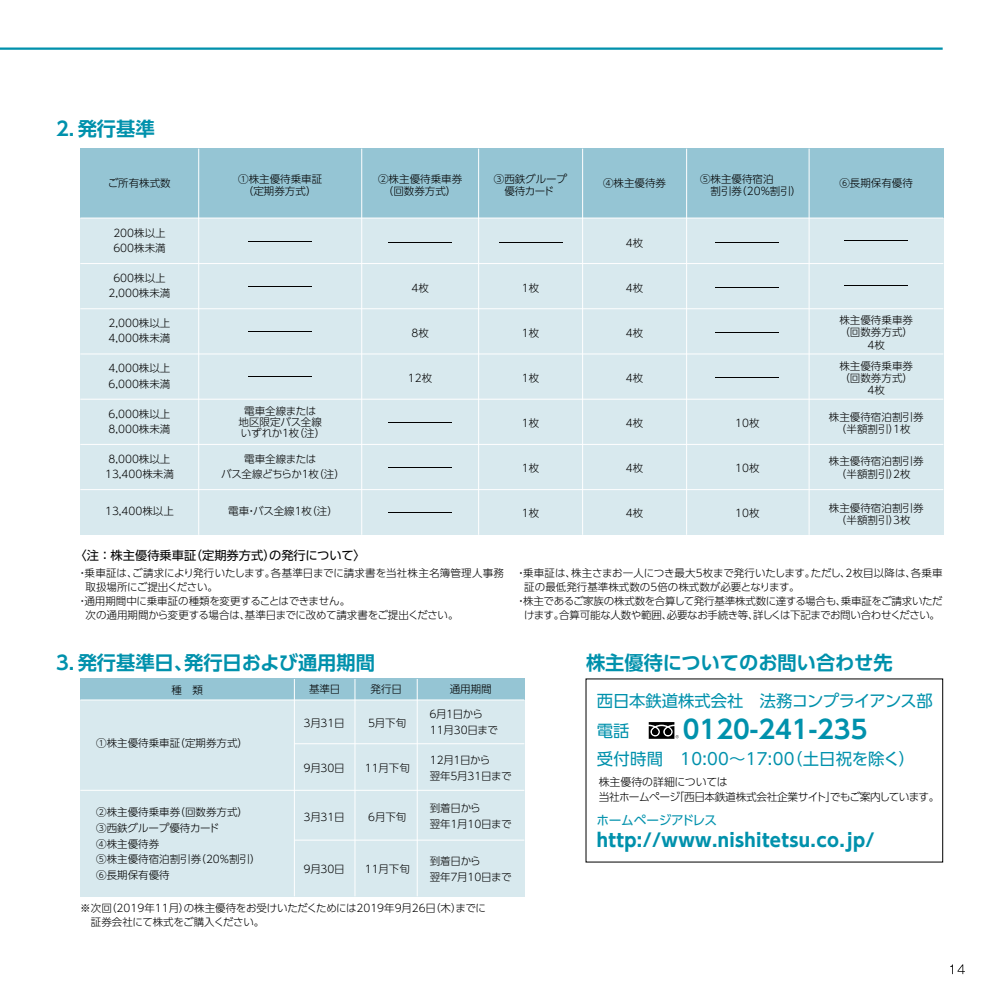
<style>
.page{position:relative;width:993px;height:993px;background:#fff}
.page>*{position:absolute;margin:0;border:0;box-sizing:border-box;transform-origin:0 0}
.t1{font:700 25.38px "UD Shin Go Pro De";color:#0091ac}
.t2{font:700 19.25px "UD Shin Go Pro De";color:#0091ac}
.t3{font:700 18.2px "UD Shin Go Pro";letter-spacing:.02em;color:#0091ac}
.t4{font:16.28px "UD Shin Go Pro";letter-spacing:.02em;color:#0091ac}
.t5{font:16.28px/30.1px "UD Shin Go Pro";color:#0091ac}
.t6{font:12.78px "UD Shin Go Pro";letter-spacing:-.03em;color:#0091ac}
.t7{font:12.25px "UD Shin Go Pro";color:#000}
.t8{font:300 10.85px/14.5px "UD Shin Go Pro";letter-spacing:-.035em;color:#000}
.t9{font:300 10.5px/12.2px "UD Shin Go Pro";color:#000}
.t10{font:300 10.5px "UD Shin Go Pro";letter-spacing:-.02em;color:#000}
.t11{font:300 10.5px "UD Shin Go Pro";letter-spacing:-.04em;color:#000}
.t12{font:300 10.5px "UD Shin Go Pro";letter-spacing:.02em;color:#000}
.t13{font:300 10.5px/15.8px "UD Shin Go Pro";letter-spacing:-.03em;color:#000}
.t14{font:300 10.5px/15.8px "UD Shin Go Pro";letter-spacing:-.045em;color:#000}
.t15{font:300 10.5px/15px "UD Shin Go Pro";letter-spacing:-.035em;color:#000;text-align:center}
.t16{font:300 10.5px "UD Shin Go Pro";color:#000;scale:6 1}
</style>
<div class="page">
<div style="left:80px;top:678px;width:444px;height:21px;background:#95c5d4"></div>
<div style="left:80px;top:699px;width:444px;height:197px;background:#d8e9ee"></div>
<svg style="left:950px;top:964px;width:14px;height:9px"></svg>
<div style="left:80px;top:218px;width:863px;height:316px;background:#d8e9ee"></div>
<div style="left:80px;top:149px;width:863px;height:69px;background:#95c5d4"></div>
<hr style="left:0;top:47px;width:942px;height:3px;background:#0091ac">
<hr style="left:80px;top:217px;width:863px;height:1px;background:#fff">
<hr style="left:80px;top:263px;width:863px;height:1px;background:#fff">
<hr style="left:80px;top:308px;width:863px;height:1px;background:#fff">
<hr style="left:80px;top:353px;width:863px;height:1px;background:#fff">
<hr style="left:80px;top:398px;width:863px;height:1px;background:#fff">
<hr style="left:80px;top:444px;width:863px;height:1px;background:#fff">
<hr style="left:80px;top:489px;width:863px;height:1px;background:#fff">
<hr style="left:198px;top:149px;width:1px;height:385px;background:#fff">
<hr style="left:361px;top:149px;width:1px;height:385px;background:#fff">
<hr style="left:478px;top:149px;width:1px;height:385px;background:#fff">
<hr style="left:582px;top:149px;width:1px;height:385px;background:#fff">
<hr style="left:686px;top:149px;width:1px;height:385px;background:#fff">
<hr style="left:808px;top:149px;width:1px;height:385px;background:#fff">
<hr style="left:294px;top:678px;width:1px;height:218px;background:#fff">
<hr style="left:354px;top:678px;width:1px;height:218px;background:#fff">
<hr style="left:416px;top:678px;width:1px;height:218px;background:#fff">
<hr style="left:80px;top:699px;width:444px;height:1px;background:#fff">
<hr style="left:294px;top:743px;width:230px;height:1px;background:#fff">
<hr style="left:80px;top:789px;width:444px;height:1px;background:#fff">
<hr style="left:294px;top:839px;width:230px;height:1px;background:#fff">
<svg style="left:648px;top:722px;width:30px;height:16px"></svg>
<h2 class="t2" style="left:56px;top:113px;width:100px">2．発行基準</h2>
<p class="t9" style="left:108px;top:177px;width:64px">ご所有株式数</p>
<p class="t9" style="left:113px;top:225px;width:54px;line-height:15px">200株以上<br>600株未満</p>
<p class="t9" style="left:108px;top:270px;width:63px;line-height:15px;text-align:center">600株以上<br>2,000株未満</p>
<p class="t9" style="left:108px;top:315px;width:63px;line-height:15px">2,000株以上<br>4,000株未満</p>
<p class="t9" style="left:108px;top:360px;width:63px;line-height:15px">4,000株以上<br>6,000株未満</p>
<p class="t9" style="left:108px;top:405px;width:63px;line-height:15px">6,000株以上<br>8,000株未満</p>
<p class="t9" style="left:105px;top:450px;width:70px;line-height:15px;text-align:center">8,000株以上<br>13,400株未満</p>
<p class="t9" style="left:105px;top:504px;width:70px">13,400株以上</p>
<p class="t9" style="left:238px;top:172px;width:85px">①株主優待乗車証　（定期券方式）</p>
<p class="t9" style="left:378px;top:172px;width:85px">②株主優待乗車券　（回数券方式）</p>
<p class="t9" style="left:493px;top:172px;width:75px">③西鉄グループ　優待カード</p>
<p class="t16" style="left:248px;top:232px;width:12px">―</p>
<p class="t16" style="left:248px;top:277px;width:12px">―</p>
<p class="t16" style="left:248px;top:322px;width:12px">―</p>
<p class="t16" style="left:248px;top:367px;width:12px">―</p>
<p class="t9" style="left:238px;top:404px;width:88px;line-height:11.4px;text-align:center">電車全線または<br>地区限定バス全線いずれか1枚（注）</p>
<p class="t15" style="left:221px;top:451px;width:125px">電車全線または<br>バス全線どちらか1枚（注）</p>
<p class="t9" style="left:228px;top:504px;width:111px">電車・バス全線1枚（注）</p>
<p class="t16" style="left:388px;top:234px;width:12px">―</p>
<p class="t9" style="left:411px;top:281px;width:19px">4枚</p>
<p class="t9" style="left:411px;top:326px;width:19px">8枚</p>
<p class="t9" style="left:408px;top:371px;width:26px">12枚</p>
<p class="t16" style="left:388px;top:414px;width:12px">―</p>
<p class="t16" style="left:388px;top:459px;width:12px">―</p>
<p class="t16" style="left:388px;top:504px;width:12px">―</p>
<p class="t16" style="left:499px;top:234px;width:12px">―</p>
<p class="t9" style="left:521px;top:281px;width:19px">1枚</p>
<p class="t9" style="left:521px;top:326px;width:19px">1枚</p>
<p class="t9" style="left:521px;top:371px;width:19px">1枚</p>
<p class="t9" style="left:521px;top:416px;width:19px">1枚</p>
<p class="t9" style="left:521px;top:461px;width:19px">1枚</p>
<p class="t9" style="left:521px;top:506px;width:19px">1枚</p>
<p class="t9" style="left:603px;top:177px;width:64px">④株主優待券</p>
<p class="t9" style="left:625px;top:236px;width:19px">4枚</p>
<p class="t9" style="left:625px;top:281px;width:19px">4枚</p>
<p class="t9" style="left:625px;top:326px;width:19px">4枚</p>
<p class="t9" style="left:625px;top:371px;width:19px">4枚</p>
<p class="t9" style="left:625px;top:416px;width:19px">4枚</p>
<p class="t9" style="left:625px;top:461px;width:19px">4枚</p>
<p class="t9" style="left:625px;top:506px;width:19px">4枚</p>
<p class="t9" style="left:699px;top:172px;width:103px">⑤株主優待宿泊<br>　割引券（20％割引）</p>
<p class="t16" style="left:715px;top:234px;width:12px">―</p>
<p class="t16" style="left:715px;top:279px;width:12px">―</p>
<p class="t16" style="left:715px;top:324px;width:12px">―</p>
<p class="t16" style="left:715px;top:369px;width:12px">―</p>
<p class="t9" style="left:735px;top:416px;width:26px">10枚</p>
<p class="t9" style="left:735px;top:461px;width:26px">10枚</p>
<p class="t9" style="left:735px;top:506px;width:26px">10枚</p>
<p class="t9" style="left:839px;top:177px;width:75px">⑥長期保有優待</p>
<p class="t16" style="left:844px;top:232px;width:12px">―</p>
<p class="t16" style="left:844px;top:277px;width:12px">―</p>
<p class="t9" style="left:839px;top:313px;width:75px;text-align:center">株主優待乗車券（回数券方式）<br>4枚</p>
<p class="t9" style="left:839px;top:359px;width:75px;text-align:center">株主優待乗車券（回数券方式）<br>4枚</p>
<p class="t9" style="left:828px;top:410px;width:96px;text-align:center">株主優待宿泊割引券（半額割引）1枚</p>
<p class="t9" style="left:828px;top:454px;width:96px;text-align:center">株主優待宿泊割引券（半額割引）2枚</p>
<p class="t9" style="left:828px;top:501px;width:96px;text-align:center">株主優待宿泊割引券（半額割引）3枚</p>
<p class="t7" style="left:75px;top:545px;width:293px">〈注 ：株主優待乗車証（定期券方式）の発行について〉</p>
<p class="t12" style="left:77px;top:564px;width:428px">・乗車証は、ご請求により発行いたします。各基準日までに請求書を当社株主名簿管理人事務</p>
<p class="t13" style="left:85px;top:578px;width:134px">取扱場所にご提出ください。</p>
<p class="t10" style="left:77px;top:592px;width:274px">・通用期間中に乗車証の種類を変更することはできません。</p>
<p class="t10" style="left:85px;top:606px;width:374px">次の通用期間から変更する場合は、基準日までに改めて請求書をご提出ください。</p>
<h2 class="t2" style="left:56px;top:647px;width:320px">3．発行基準日、発行日および通用期間</h2>
<p class="t9" style="left:171px;top:682px;width:33px">種　類</p>
<p class="t9" style="left:96px;top:736px;width:153px">①株主優待乗車証（定期券方式）</p>
<p class="t9" style="left:96px;top:803px;width:166px;line-height:15.8px">②株主優待乗車券（回数券方式）<br>③西鉄グループ優待カード<br>④株主優待券<br>⑤株主優待宿泊割引券（20％割引）<br>⑥長期保有優待</p>
<p class="t9" style="left:309px;top:682px;width:33px">基準日</p>
<p class="t9" style="left:370px;top:682px;width:33px">発行日</p>
<p class="t9" style="left:449px;top:682px;width:43px">通用期間</p>
<p class="t9" style="left:302px;top:716px;width:44px">３月31日</p>
<p class="t9" style="left:302px;top:761px;width:44px">９月30日</p>
<p class="t9" style="left:302px;top:810px;width:44px">３月31日</p>
<p class="t9" style="left:366px;top:716px;width:41px">５月下旬</p>
<p class="t9" style="left:364px;top:761px;width:47px">11月下旬</p>
<p class="t9" style="left:368px;top:810px;width:40px">6月下旬</p>
<p class="t14" style="left:427px;top:705px;width:72px">６月１日から<br>11月30日まで</p>
<p class="t14" style="left:429px;top:751px;width:83px">12月１日から<br>翌年５月31日まで</p>
<p class="t13" style="left:429px;top:799px;width:83px">到着日から<br>翌年１月10日まで</p>
<p class="t9" style="left:302px;top:862px;width:44px">９月30日</p>
<p class="t9" style="left:364px;top:862px;width:47px">11月下旬</p>
<p class="t13" style="left:429px;top:852px;width:83px">到着日から<br>翌年７月10日まで</p>
<p class="t9" style="left:80px;top:900px;width:407px;line-height:14px">※次回（2019年11月）の株主優待をお受けいただくためには2019年9月26日（木）までに　証券会社にて株式をご購入ください。</p>
<p class="t9" style="left:515px;top:566px;width:428px">・乗車証は、株主さまお一人につき最大5枚まで発行いたします。ただし、2枚目以降は、各乗車</p>
<p class="t9" style="left:524px;top:580px;width:277px">証の最低発行基準株式数の5倍の株式数が必要となります。</p>
<p class="t10" style="left:515px;top:592px;width:428px">・株主であるご家族の株式数を合算して発行基準株式数に達する場合も、乗車証をご請求いただ</p>
<p class="t11" style="left:524px;top:606px;width:417px">けます。合算可能な人数や範囲、必要なお手続き等、詳しくは下記までお問い合わせください。</p>
<h2 class="t2" style="left:585px;top:646px;width:308px">株主優待についてのお問い合わせ先</h2>
<h3 class="t5" style="left:596px;top:684px;width:337px">西日本鉄道株式会社　法務コンプライアンス部電話</h3>
<h1 class="t1" style="left:682px;top:708px;width:186px">0120-241-235</h1>
<h3 class="t4" style="left:596px;top:745px;width:319px">受付時間　10:00～17:00（土日祝を除く）</h3>
<p class="t8" style="left:598px;top:774px;width:342px">株主優待の詳細については<br>当社ホームページ「西日本鉄道株式会社企業サイト」でもご案内しています。</p>
<p class="t6" style="left:596px;top:809px;width:122px">ホームページアドレス</p>
<h3 class="t3" style="left:596px;top:824px;width:279px">http://www.nishitetsu.co.jp/</h3>
</div>
